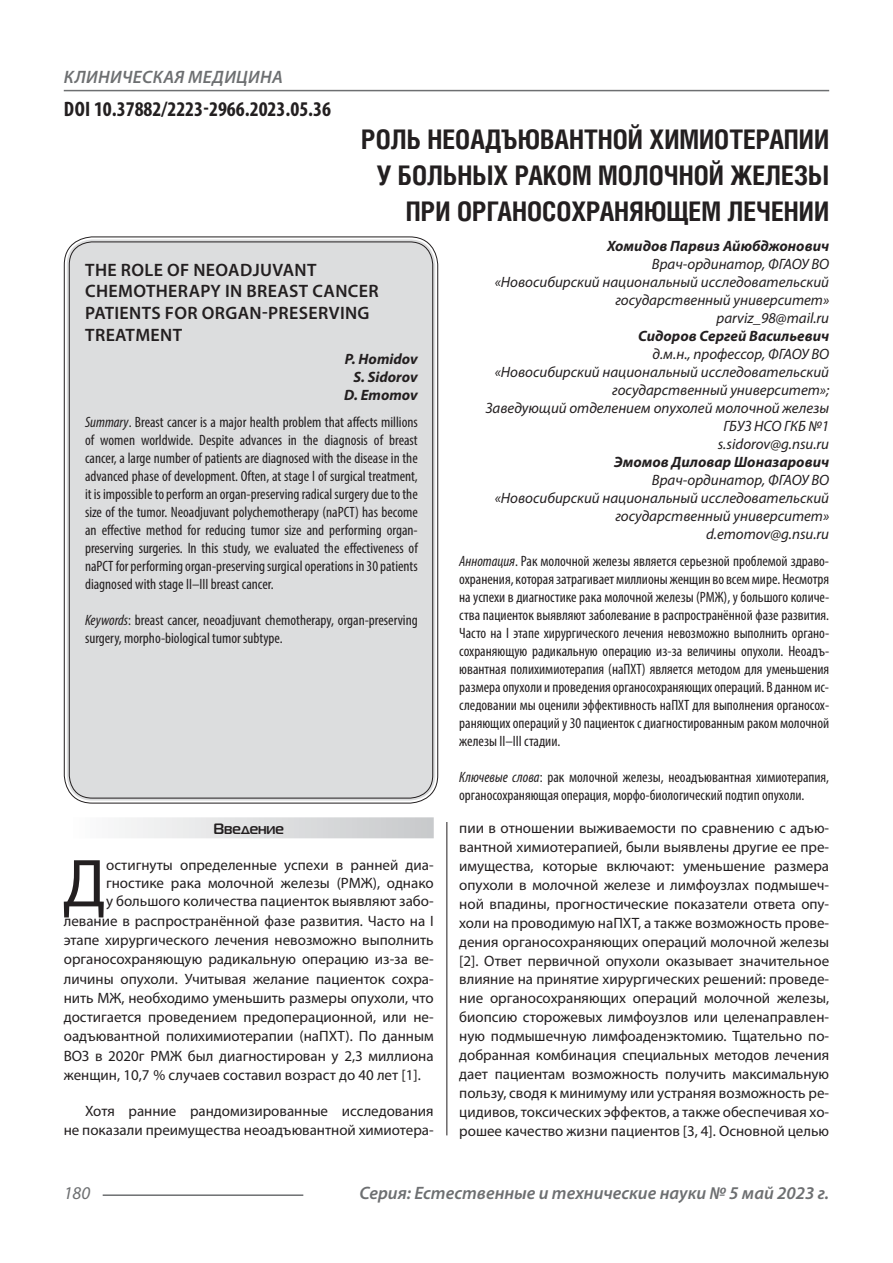
<style>
.page{position:relative;width:893px;height:1263px;background:#fff}
.page>*{position:absolute;margin:0;border:0;box-sizing:border-box;transform-origin:0 0}
.t1{font:68.4px "Myriad Pro";color:#231f20}
.t2{font:700 27px/36px "Helios Cond C";color:#231f20;text-align:right}
.t3{font:700 condensed 21px "Myriad Pro";color:#231f20}
.t4{font:600 18px/21.6px "Myriad Pro";letter-spacing:.02em;color:#231f20}
.t5{font:italic 600 18px "Myriad Pro";color:#6d6f71}
.t6{font:italic 600 18px "Myriad Pro";letter-spacing:.02em;color:#6d6f71}
.t7{font:italic 18px "Myriad Pro";color:#6d6f71}
.t8{font:condensed 15px/18px "Myriad Pro";color:#231f20;text-align:justify}
.t9{font:15px/18.9px "Myriad Pro";color:#231f20;text-align:right}
.t10{font:italic 15px/18px "Myriad Pro";color:#231f20;text-align:right}
.t11{font:italic 700 15px/18px "Myriad Pro";color:#231f20;text-align:right}
.t12{font:700 15px "Magistral C";color:#231f20}
.s1{font-style:italic}
</style>
<div class="page">
<hr style="left:446px;top:128px;width:1px;height:1007px;background:#231f20">
<hr style="left:103px;top:1194px;width:200px;height:2px;background:#6d6f71">
<hr style="left:64px;top:90px;width:765px;height:1px;background:#6d6f71">
<div style="left:443px;top:126px;width:10px;height:696px;background:#fff"></div>
<div style="left:67px;top:239px;width:368px;height:562px;background:#dcddde;border-radius:26px"></div>
<div style="left:64px;top:817px;width:370px;height:21px;background:linear-gradient(to right,#fdfdfd,#c7c9cb)"></div>
<p class="t6" style="left:64px;top:66px;width:220px">Клиническая медицина</p>
<h3 class="t3" style="left:64px;top:96px;width:269px">DOI 10.37882/2223-2966.2023.05.36</h3>
<h2 class="t2" style="left:361px;top:121px;width:470px">Роль неоадъювантной химиотерапии у больных раком молочной железы при органосохраняющем лечении</h2>
<p class="t11" style="left:607px;top:236px;width:224px">Хомидов Парвиз Айюбджонович</p>
<p class="t10" style="left:495px;top:255px;width:336px">Врач-ординатор, ФГАОУ ВО<br>«Новосибирский национальный исследовательский государственный университет»<br>parviz_98@mail.ru</p>
<p class="t11" style="left:638px;top:326px;width:193px">Сидоров Сергей Васильевич</p>
<p class="t10" style="left:486px;top:345px;width:345px">д.м.н., профессор, ФГАОУ ВО<br>«Новосибирский национальный исследовательский государственный университет»;<br>Заведующий отделением опухолей молочной железы<br>ГБУЗ НСО ГКБ №1<br>s.sidorov@g.nsu.ru</p>
<p class="t11" style="left:614px;top:452px;width:217px">Эмомов Диловар Шоназарович</p>
<p class="t10" style="left:495px;top:471px;width:336px">Врач-ординатор, ФГАОУ ВО<br>«Новосибирский национальный исследовательский государственный университет» d.emomov@g.nsu.ru</p>
<p class="t8" style="left:459px;top:552px;width:371px"><span class="s1">Аннотация</span>. Рак молочной железы является серьезной проблемой здраво&shy;охранения, которая затрагивает миллионы женщин во всем мире. Несмотря на успехи в диагностике рака молочной железы (РМЖ), у большого количе&shy;ства пациенток выявляют заболевание в распространённой фазе развития.<br>Часто на I этапе хирургического лечения невозможно выполнить органо&shy;сохраняющую радикальную операцию из-за величины опухоли. Неоадъ&shy;ювантная полихимиотерапия (наПХТ) является методом для уменьшения размера опухоли и проведения органосохраняющих операций. В данном ис&shy;следовании мы оценили эффективность наПХТ для выполнения органосох&shy;раняющих операций у 30 пациенток с диагностированным раком молочной железы II–III стадии.</p>
<p class="t8" style="left:459px;top:768px;width:371px"><span class="s1">Ключевые слова</span>: рак молочной железы, неоадъювантная химиотерапия, органосохраняющая операция, морфо-биологический подтип опухоли.</p>
<p class="t4" style="left:85px;top:259px;width:293px">THE ROLE OF NEOADJUVANT<br>CHEMOTHERAPY IN BREAST CANCER<br>PATIENTS FOR ORGAN-PRESERVING<br>TREATMENT</p>
<p class="t11" style="left:344px;top:350px;width:75px">P. Homidov<br>S. Sidorov<br>D. Emomov</p>
<p class="t8" style="left:85px;top:413px;width:334px"><span class="s1">Summary</span>. Breast cancer is a major health problem that affects millions of women worldwide. Despite advances in the diagnosis of breast cancer, a large number of patients are diagnosed with the disease in the advanced phase of development. Often, at stage I of surgical treatment, it is impossible to perform an organ-preserving radical surgery due to the size of the tumor. Neoadjuvant polychemotherapy (naPCT) has become an effective method for reducing tumor size and performing organ&shy;preserving surgeries. In this study, we evaluated the effectiveness of naPCT for performing organ-preserving surgical operations in 30 patients diagnosed with stage II–III breast cancer.</p>
<p class="t8" style="left:85px;top:611px;width:334px"><span class="s1">Keywords</span>: breast cancer, neoadjuvant chemotherapy, organ-preserving surgery, morpho-biological tumor subtype.</p>
<p class="t12" style="left:213px;top:820px;width:72px">Введение</p>
<h1 class="t1" style="left:63px;top:841px;width:45px">Д</h1>
<p class="t9" style="left:106px;top:856px;width:329px">остигнуты определенные успехи в ранней диа-</p>
<p class="t9" style="left:106px;top:874px;width:329px">гностике рака молочной железы (РМЖ), однако</p>
<p class="t9" style="left:106px;top:892px;width:329px">у большого количества пациенток выявляют забо-</p>
<p class="t9" style="left:64px;top:911px;width:371px">левание в распространённой фазе развития. Часто на I</p>
<p class="t9" style="left:64px;top:930px;width:371px">этапе хирургического лечения невозможно выполнить</p>
<p class="t9" style="left:64px;top:949px;width:371px">органосохраняющую радикальную операцию из-за ве-</p>
<p class="t9" style="left:64px;top:969px;width:371px">личины опухоли. Учитывая желание пациенток сохра-</p>
<p class="t9" style="left:64px;top:988px;width:371px">нить МЖ, необходимо уменьшить размеры опухоли, что</p>
<p class="t9" style="left:64px;top:1007px;width:371px">достигается проведением предоперационной, или не-</p>
<p class="t9" style="left:64px;top:1026px;width:371px">оадъювантной полихимиотерапии (наПХТ). По данным</p>
<p class="t9" style="left:64px;top:1046px;width:371px">ВОЗ в 2020г РМЖ был диагностирован у 2,3 миллиона</p>
<p class="t9" style="left:64px;top:1065px;width:358px">женщин, 10,7 % случаев составил возраст до 40 лет [1].</p>
<p class="t9" style="left:64px;top:1101px;width:371px">Хотя ранние рандомизированные исследования<br>не показали преимущества неоадъювантной химиотера-</p>
<p class="t9" style="left:459px;top:818px;width:371px;text-align:justify">пии в отношении выживаемости по сравнению с адъю&shy;вантной химиотерапией, были выявлены другие ее пре&shy;имущества, которые включают: уменьшение размера опухоли в молочной железе и лимфоузлах подмышеч&shy;ной впадины, прогностические показатели ответа опу&shy;холи на проводимую наПХТ, а также возможность прове&shy;дения органосохраняющих операций молочной железы [2]. Ответ первичной опухоли оказывает значительное влияние на принятие хирургических решений: проведе&shy;ние органосохраняющих операций молочной железы, биопсию сторожевых лимфоузлов или целенаправлен&shy;ную подмышечную лимфоаденэктомию. Тщательно по&shy;добранная комбинация специальных методов лечения дает пациентам возможность получить максимальную пользу, сводя к минимуму или устраняя возможность ре&shy;цидивов, токсических эффектов, а также обеспечивая хо&shy;рошее качество жизни пациентов [3, 4]. Основной целью</p>
<p class="t7" style="left:64px;top:1182px;width:28px">180</p>
<p class="t5" style="left:359px;top:1182px;width:471px">Серия: Естественные и технические науки № 5 май 2023 г.</p>
</div>
